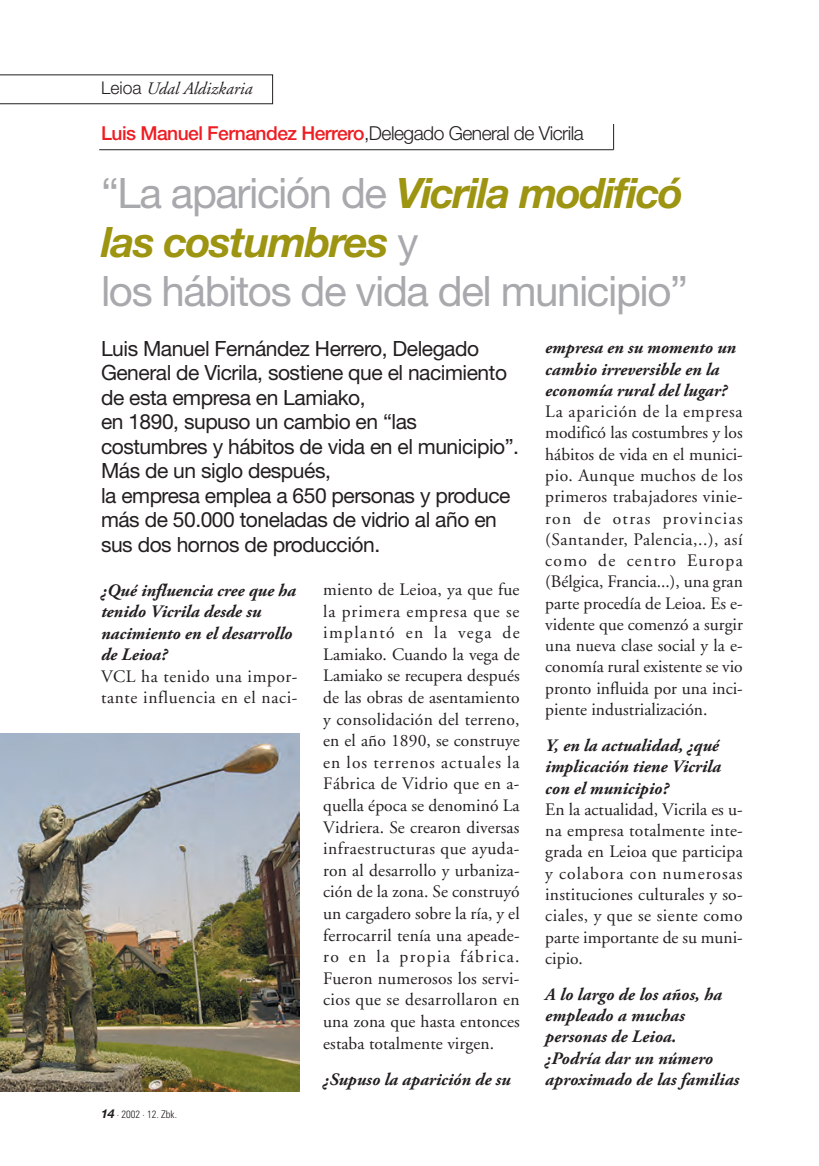
<style>
.page{position:relative;width:819px;height:1166px;background:#fff}
.page>*{position:absolute;margin:0;border:0;box-sizing:border-box;transform-origin:0 0}
.t1{font:42px/49px "Helvetica Neue";letter-spacing:-.035em;color:#a8a9ad}
.t2{font:21px/24.5px "Helvetica Neue";letter-spacing:-.02em;color:#231f20}
.t3{font:500 19.25px "Helvetica Neue";letter-spacing:-.03em;color:#ee1d23}
.t4{font:17.5px/21.5px "Adobe Garamond";letter-spacing:.005em;color:#231f20;text-align:justify}
.t5{font:italic 700 17.5px/21.3px "Adobe Garamond Pro";color:#231f20}
.t6{font:17.5px/21.3px "Adobe Garamond";letter-spacing:.035em;color:#231f20}
.t7{font:italic 17.5px "Adobe Garamond";color:#231f20}
.t8{font:300 condensed 10.5px "Univers";color:#231f20}
.s1{font-family:"Helvetica Neue";font-weight:300;font-style:normal}
.s2{font-weight:300;color:#231f20}
.s3{font-weight:700;font-style:italic;color:#9d9411}
.s4{font-family:"Helvetica Neue";font-weight:700;font-style:italic;font-stretch:normal;font-size:12.25px}
</style>
<div class="page">
<svg style="left:0;top:74px;width:273px;height:30px"></svg>
<hr style="left:99px;top:149px;width:514px;height:1px;background:#231f20">
<svg style="left:613px;top:124px;width:1px;height:26px"></svg>
<img style="left:0;top:733px;width:299px;height:358px">
<p class="t7" style="left:101px;top:81px;width:153px"><span class="s1">Leioa</span> Udal Aldizkaria</p>
<p class="t3" style="left:101px;top:126px;width:484px">Luis Manuel Fernandez Herrero<span class="s2">,Delegado General de Vicrila</span></p>
<h1 class="t1" style="left:101px;top:172px;width:588px">“La aparición de <span class="s3">Vicrila modificó las costumbres</span> y<br>los hábitos de vida del municipio”</h1>
<p class="t2" style="left:101px;top:338px;width:419px">Luis Manuel Fernández Herrero, Delegado General de Vicrila, sostiene que el nacimiento de esta empresa en Lamiako,<br>en 1890, supuso un cambio en “las costumbres y hábitos de vida en el municipio”.<br>Más de un siglo después,<br>la empresa emplea a 650 personas y produce más de 50.000 toneladas de vidrio al año en sus dos hornos de producción.</p>
<p class="t5" style="left:545px;top:339px;width:192px">empresa en su momento un cambio irreversible en la economía rural del lugar?</p>
<p class="t4" style="left:545px;top:403px;width:199px">La aparición de la empresa modificó las costumbres y los hábitos de vida en el munici&shy;pio. Aunque muchos de los primeros trabajadores vinie&shy;ron de otras provincias (Santander, Palencia,..), así como de centro Europa (Bélgica, Francia...), una gran parte procedía de Leioa. Es e&shy;vidente que comenzó a surgir una nueva clase social y la e&shy;conomía rural existente se vio pronto influida por una inci&shy;piente industrialización.</p>
<p class="t5" style="left:545px;top:736px;width:177px;text-align:justify">Y, en la actualidad, ¿qué implicación tiene Vicrila con el municipio?</p>
<p class="t4" style="left:545px;top:800px;width:199px">En la actualidad, Vicrila es u&shy;na empresa totalmente inte&shy;grada en Leioa que participa y colabora con numerosas instituciones culturales y so&shy;ciales, y que se siente como parte importante de su muni&shy;cipio.</p>
<p class="t5" style="left:545px;top:985px;width:195px">A lo largo de los años, ha empleado a muchas personas de Leioa.<br>¿Podría dar un número aproximado de las familias</p>
<p class="t4" style="left:323px;top:580px;width:198px">miento de Leioa, ya que fue la primera empresa que se implantó en la vega de Lamiako. Cuando la vega de Lamiako se recupera después de las obras de asentamiento y consolidación del terreno, en el año 1890, se construye en los terrenos actuales la Fábrica de Vidrio que en a&shy;quella época se denominó La Vidriera. Se crearon diversas infraestructuras que ayuda&shy;ron al desarrollo y urbaniza&shy;ción de la zona. Se construyó un cargadero sobre la ría, y el ferrocarril tenía una apeade&shy;ro en la propia fábrica.<br>Fueron numerosos los servi&shy;cios que se desarrollaron en una zona que hasta entonces estaba totalmente virgen.</p>
<p class="t5" style="left:323px;top:1070px;width:189px">¿Supuso la aparición de su</p>
<p class="t5" style="left:101px;top:581px;width:196px">¿Qué influencia cree que ha tenido Vicrila desde su nacimiento en el desarrollo de Leioa?</p>
<p class="t6" style="left:101px;top:667px;width:198px">VCL ha tenido una impor&shy;tante influencia en el naci-</p>
<p class="t8" style="left:101px;top:1110px;width:77px"><span class="s4">14</span> · 2002 · 12. Zbk.</p>
</div>
